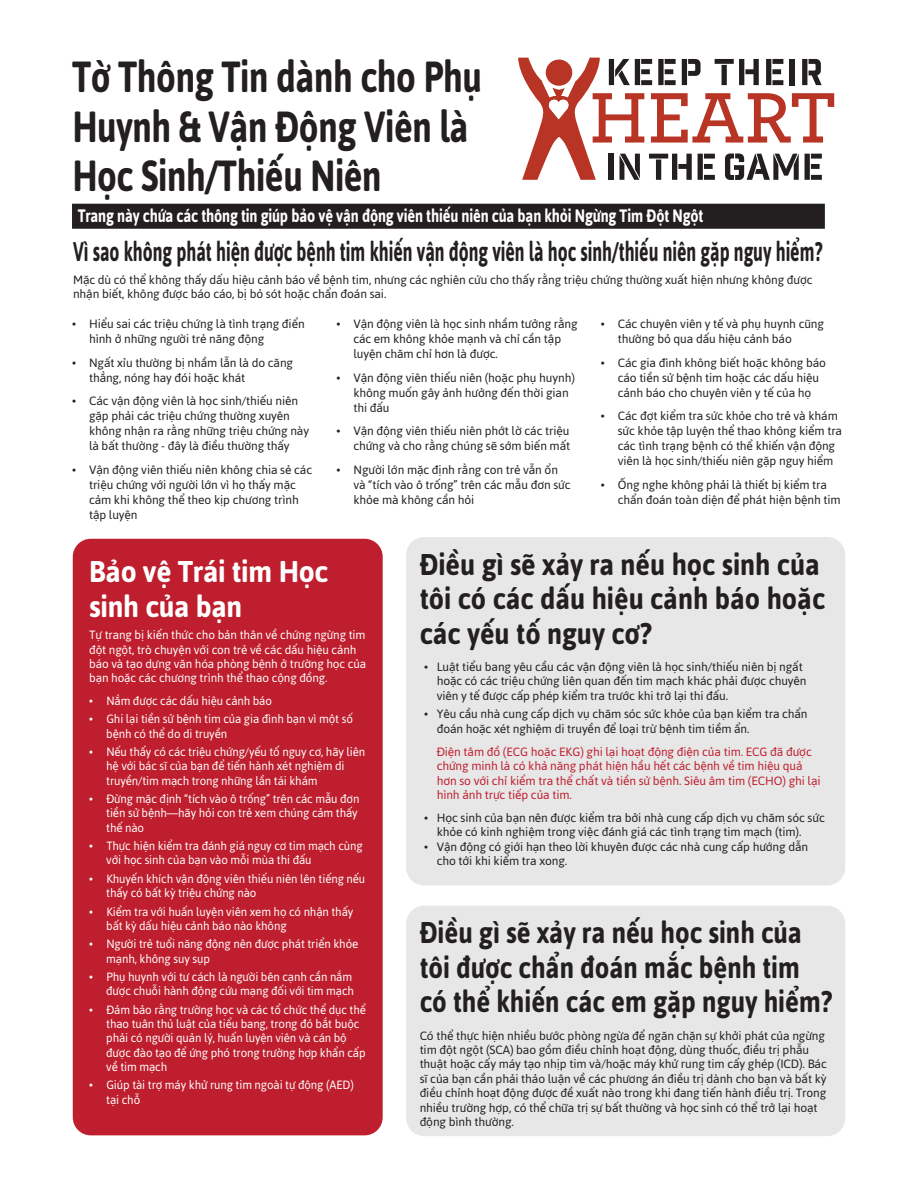
<style>
.page{position:relative;width:918px;height:1188px;background:#fff}
.page>*{position:absolute;margin:0;border:0;box-sizing:border-box;transform-origin:0 0}
.t1{font:700 43.5px/49.5px "Asap";letter-spacing:-.01em;color:#231f20;scale:.8 1}
.Sub_Heading{font:700 30px/34.5px "Asap";color:#231f20;scale:.86 1}
.Sub_Heading-2{font:700 30px/34.5px "Asap";color:#231f20;scale:.9 1}
.Sub_Heading-3{font:700 30px/34.5px "Asap";letter-spacing:-.01em;color:#fff;scale:.94 1}
.Sub_Heading-4{font:700 27px "Asap";color:#231f20;scale:.65 1}
.t2{font:700 18px "Asap";letter-spacing:-.01em;color:#fff;scale:.8 1}
.Body_bulleted{font:12px/15px "Asap";letter-spacing:-.01em;color:#231f20}
.Sub_Heading-5{font:12px/14.2px "Asap";letter-spacing:-.01em;color:#fff;scale:.96 1}
.Body_bulleted-2{font:12px/14.4px "Asap";letter-spacing:-.01em;color:#bf1e2d}
.Sub_Heading-6{font:12px/14.2px "Asap";letter-spacing:-.01em;color:#fff}
</style>
<div class="page">
<svg style="left:518px;top:58px;width:316px;height:122px"></svg>
<div style="left:546px;top:60px;width:26px;height:26px;background:#b83424;border-radius:50%"></div>
<div style="left:72px;top:204px;width:753px;height:25px;background:#231f20"></div>
<div style="left:73px;top:539px;width:310px;height:596px;background:#be1e2d;border-radius:18px"></div>
<div style="left:406px;top:537px;width:439px;height:348px;background:#e7e7e8;border-radius:18px"></div>
<div style="left:406px;top:906px;width:439px;height:230px;background:#e7e7e8;border-radius:18px"></div>
<h1 class="t1" style="left:72px;top:51px;width:514px">Tờ Thông Tin dành cho Phụ<br>Huynh &amp; Vận Động Viên là<br>Học Sinh/Thiếu Niên</h1>
<h3 class="t2" style="left:78px;top:203px;width:784px">Trang này chứa các thông tin giúp bảo vệ vận động viên thiếu niên của bạn khỏi Ngừng Tim Đột Ngột</h3>
<p class="Sub_Heading-4" style="left:73px;top:234px;width:1154px">Vì sao không phát hiện được bệnh tim khiến vận động viên là học sinh/thiếu niên gặp nguy hiểm?</p>
<p class="Body_bulleted" style="left:73px;top:272px;width:741px;line-height:14.4px">Mặc dù có thể không thấy dấu hiệu cảnh báo về bệnh tim, nhưng các nghiên cứu cho thấy rằng triệu chứng thường xuất hiện nhưng không được nhận biết, không được báo cáo, bị bỏ sót hoặc chẩn đoán sai.</p>
<p class="Body_bulleted" style="left:89px;top:316px;width:217px;text-indent:-17px">• Hiểu sai các triệu chứng là tình trạng điển hì nh ở những người trẻ năng động</p>
<p class="Body_bulleted" style="left:89px;top:355px;width:206px;text-indent:-17px">• Ngất xỉu thường bị nhầm lẫn là do căng thẳng, nóng hay đói hoặc khát</p>
<p class="Body_bulleted" style="left:89px;top:393px;width:222px;text-indent:-17px">• Các vận động viên là học sinh/thiếu niên gặp phả i các triệu chứng thường xuyên không nhận ra rằng những triệu chứng này là bất thường - đây là điều thường thấy</p>
<p class="Body_bulleted" style="left:89px;top:462px;width:225px;text-indent:-17px">• Vận động viên thiếu niên không chia sẻ các triệu chứng với người lớn vì họ thấy mặc cảm khi không thể theo kịp chương trình tập luyện</p>
<p class="Body_bulleted" style="left:353px;top:316px;width:226px;text-indent:-17px">• Vận động viên là học sinh nhầm tưởng rằng các em không khỏe mạnh và chỉ cần tập luyện chăm chỉ hơn là được.</p>
<p class="Body_bulleted" style="left:353px;top:370px;width:223px;text-indent:-17px">• Vận động viên thiếu niên (hoặc phụ huynh) không muốn gây ảnh hưởng đến thời gian thi đấu</p>
<p class="Body_bulleted" style="left:336px;top:423px;width:235px;text-align:right">• Vận động viên thiếu niên phớt lờ các triệu chứng và cho rằng chúng sẽ sớm biến mất</p>
<p class="Body_bulleted" style="left:353px;top:462px;width:219px;text-indent:-17px">• Người lớn mặc đị nh rằng con trẻ vẫn ổn và “tích vào ô trống” trên các mẫ u đơn sức khỏe mà không cần hỏi</p>
<p class="Body_bulleted" style="left:618px;top:316px;width:208px;text-indent:-17px">• Các chuyên viên y tế và phụ huynh cũng thường bỏ qua dấu hiệu cảnh báo</p>
<p class="Body_bulleted" style="left:618px;top:355px;width:210px;text-indent:-17px">• Các gia đình không biết hoặc không báo cáo tiền sử bệnh tim hoặc các dấu hiệu cảnh báo cho chuyên viên y tế của họ</p>
<p class="Body_bulleted" style="left:618px;top:408px;width:226px;text-indent:-17px">• Các đợt kiểm tra sức khỏe cho trẻ và khám sức khỏe tập luyện thể thao không kiểm tra các tì nh trạng bệnh có thể khiến vận động viên là học sinh/thiếu niên gặp nguy hiểm</p>
<p class="Body_bulleted" style="left:618px;top:477px;width:225px;text-indent:-17px">• Ống nghe không phải là thiết bị kiểm tra chẩn đoán toàn diện để phát hiện bệnh tim</p>
<p class="Sub_Heading-3" style="left:89px;top:553px;width:256px">Bảo vệ Trái tim Học sinh của bạn</p>
<p class="Sub_Heading-6" style="left:89px;top:628px;width:278px">Tự trang bị kiến thức cho bản thân về chứng ngừng tim đột ngột, trò chuyện với con trẻ về các dấu hiệu cả nh báo và tạo dựng văn hóa phòng bệnh ở trường học của bạn hoặc các chương trì nh thể thao cộng đồng.</p>
<p class="Sub_Heading-5" style="left:89px;top:693px;width:192px">• Nắm được các dấu hiệu cảnh báo</p>
<p class="Sub_Heading-5" style="left:106px;top:712px;width:258px;text-indent:-17px">• Ghi lạ i tiền sử bệnh tim của gia đì nh bạn vì một số bệnh có thể do di truyền</p>
<p class="Sub_Heading-5" style="left:106px;top:744px;width:271px;text-indent:-17px">• Nếu thấy có các triệu chứng/yếu tố nguy cơ, hãy liên hệ với bác sĩ của bạn để tiến hành xét nghiệm di truyền/tim mạch trong những lần tái khám</p>
<p class="Sub_Heading-5" style="left:106px;top:791px;width:265px;text-indent:-17px">• Đừng mặc đị nh “tích vào ô trống” trên các mẫu đơn tiền sử bệnh—hãy hỏi con trẻ xem chúng cảm thấy thế nào</p>
<p class="Sub_Heading-5" style="left:106px;top:838px;width:269px;text-indent:-17px">• Thực hiện kiểm tra đánh giá nguy cơ tim mạch cùng với học sinh của bạn vào mỗi mùa thi đấu</p>
<p class="Sub_Heading-5" style="left:106px;top:871px;width:271px;text-indent:-17px">• Khuyến khích vận động viên thiếu niên lên tiếng nếu thấy có bất kỳ triệu chứng nào</p>
<p class="Sub_Heading-5" style="left:106px;top:904px;width:259px;text-indent:-17px">• Kiểm tra với huấn luyện viên xem họ có nhận thấy bất kỳ dấu hiệu cảnh báo nào không</p>
<p class="Sub_Heading-5" style="left:106px;top:937px;width:264px;text-indent:-17px">• Người trẻ tuổi năng động nên được phát triển khỏe mạnh, không suy sụp</p>
<p class="Sub_Heading-5" style="left:89px;top:969px;width:277px;text-align:right">• Phụ huynh với tư cách là người bên cạnh cần nắm được chuỗi hành động cứu mạng đối với tim mạch</p>
<p class="Sub_Heading-5" style="left:106px;top:1002px;width:272px;text-indent:-17px">• Đảm bảo rằng trường học và các tổ chức thể dục thể thao tuân thủ luật của tiểu bang, trong đó bắt buộc phả i có người quản lý, huấn luyện viên và cán bộ được đào tạo để ứng phó trong trường hợp khẩn cấp về tim mạch</p>
<p class="Sub_Heading-5" style="left:106px;top:1078px;width:259px;text-indent:-17px">• Giúp tài trợ máy khử rung tim ngoài tự động (AED) tại chỗ</p>
<p class="Sub_Heading-2" style="left:420px;top:546px;width:452px">Điều gì sẽ xảy ra nếu học sinh của tôi có các dấu hiệu cảnh báo hoặc các yếu tố nguy cơ?</p>
<p class="Body_bulleted" style="left:437px;top:659px;width:371px;line-height:14.4px;text-indent:-12px">• Luật tiểu bang yêu cầu các vận động viên là học sinh/thiếu niên bị ngất hoặc có các triệu chứng liên quan đến tim mạch khác phải được chuyên viên y tế được cấp phép kiểm tra trước khi trở lại thi đấu.</p>
<p class="Body_bulleted" style="left:437px;top:707px;width:372px;line-height:14.4px;text-indent:-12px">• Yêu cầu nhà cung cấp dịch vụ chăm sóc sức khỏe của bạn kiểm tra chẩn đoán hoặc xét nghiệm di truyền để loại trừ bệnh tim tiềm ẩn.</p>
<p class="Body_bulleted-2" style="left:437px;top:744px;width:386px">Điện tâm đồ (ECG hoặc EKG) ghi lại hoạt động điện của tim. ECG đã được chứng minh là có khả năng phát hiện hầu hết các bệnh về tim hiệu quả hơn so với chỉ kiểm tra thể chất và tiền sử bệnh. Siêu âm tim (ECHO) ghi lạ i hì nh ảnh trực tiếp của tim.</p>
<p class="Body_bulleted" style="left:437px;top:810px;width:390px;line-height:14.4px;text-indent:-12px">• Học sinh của bạn nên được kiểm tra bởi nhà cung cấp dịch vụ chăm sóc sức khỏe có kinh nghiệm trong việc đánh giá các tình trạng tim mạch (tim).</p>
<p class="Body_bulleted" style="left:437px;top:839px;width:373px;line-height:14.4px;text-indent:-12px">• Vận động có giới hạn theo lời khuyên được các nhà cung cấp hướng dẫn cho tới khi kiểm tra xong.</p>
<p class="Sub_Heading" style="left:420px;top:915px;width:481px">Điều gì sẽ xảy ra nếu học sinh của tôi được chẩn đoán mắc bệnh tim có thể khiến các em gặp nguy hiểm?</p>
<p class="Body_bulleted" style="left:420px;top:1028px;width:409px;line-height:14.4px">Có thể thực hiện nhiều bước phòng ngừa để ngăn chặn sự khởi phát của ngừng tim đột ngột (SCA) bao gồm điều chỉnh hoạt động, dùng thuốc, điều trị phẫu thuật hoặc cấy máy tạo nhịp tim và/hoặc máy khử rung tim cấy ghép (ICD). Bác sĩ của bạn cần phả i thảo luận về các phương án điều trị dành cho bạn và bất kỳ điều chỉnh hoạt động được đề xuất nào trong khi đang tiến hành điều trị. Trong nhiều trường hợp, có thể chữa trị sự bất thường và học sinh có thể trở lại hoạt động bình thường.</p>
</div>
